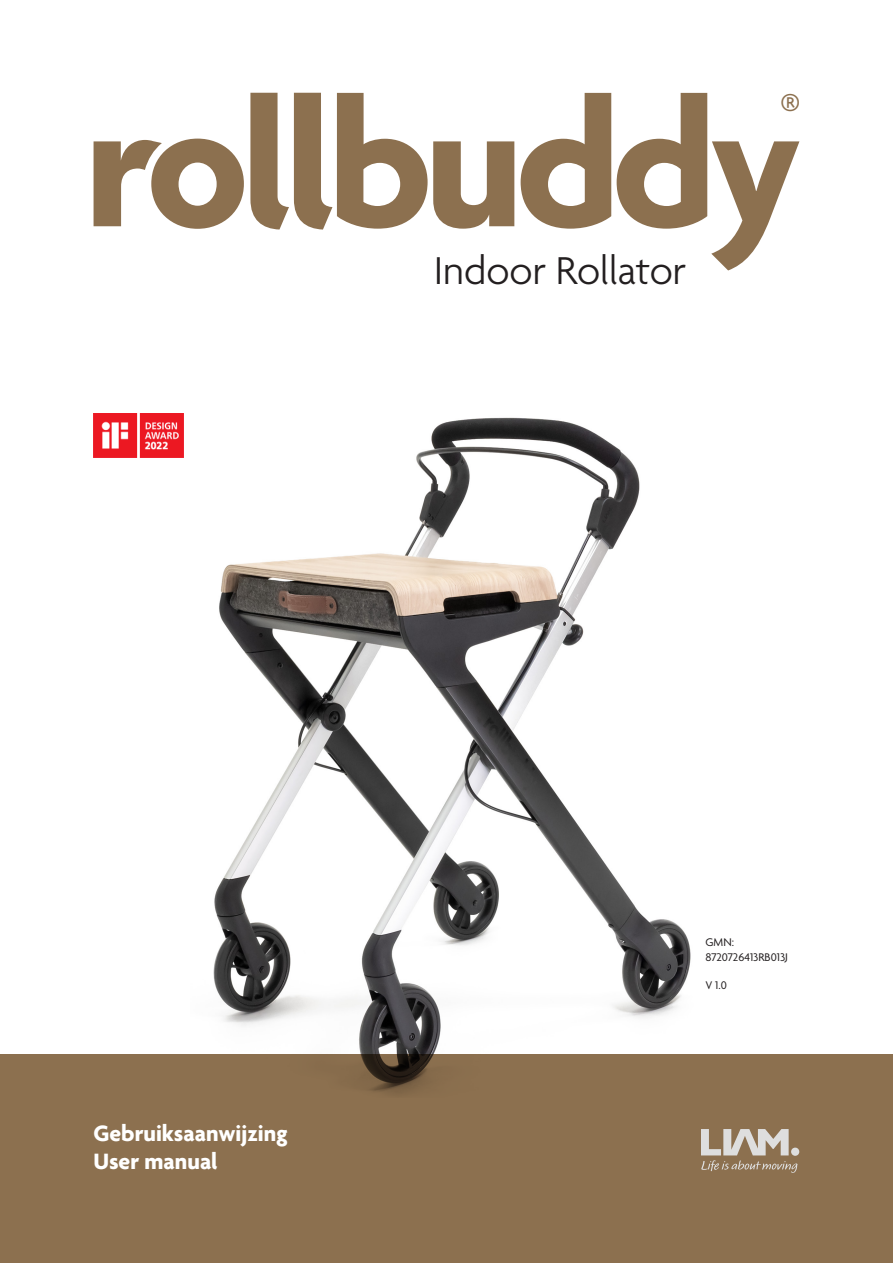
<style>
.page{position:relative;width:893px;height:1263px;background:#fff}
.page>*{position:absolute;margin:0;border:0;box-sizing:border-box;transform-origin:0 0}
.Intro_tekst{font:300 46.5px "Agenda";color:#8c704f}
.t1{font:300 42px "Agenda";color:#231f20}
.t2{font:700 24px "Agenda";color:#fff}
.Body_tekst{font:12px "Agenda";color:#231f20}
</style>
<div class="page">
<div style="left:0;top:1054px;width:893px;height:209px;background:#8c704f"></div>
<img style="left:213px;top:417px;width:478px;height:677px">
<svg style="left:94px;top:139px;width:150px;height:90px"></svg>
<svg style="left:521px;top:93px;width:90px;height:136px"></svg>
<svg style="left:250px;top:93px;width:264px;height:137px"></svg>
<svg style="left:617px;top:93px;width:182px;height:177px"></svg>
<svg style="left:701px;top:1129px;width:98px;height:44px"></svg>
<img style="left:94px;top:414px;width:89px;height:44px">
<p class="t1" style="left:434px;top:248px;width:254px">Indoor Rollator</p>
<p class="Intro_tekst" style="left:780px;top:85px;width:23px">®</p>
<p class="t2" style="left:94px;top:1120px;width:196px">Gebruiksaanwijzing</p>
<p class="t2" style="left:94px;top:1149px;width:126px">User manual</p>
<p class="Body_tekst" style="left:705px;top:936px;width:30px">GMN:</p>
<p class="Body_tekst" style="left:705px;top:950px;width:84px">8720726413RB013J</p>
<p class="Body_tekst" style="left:705px;top:979px;width:23px">V 1.0</p>
</div>
